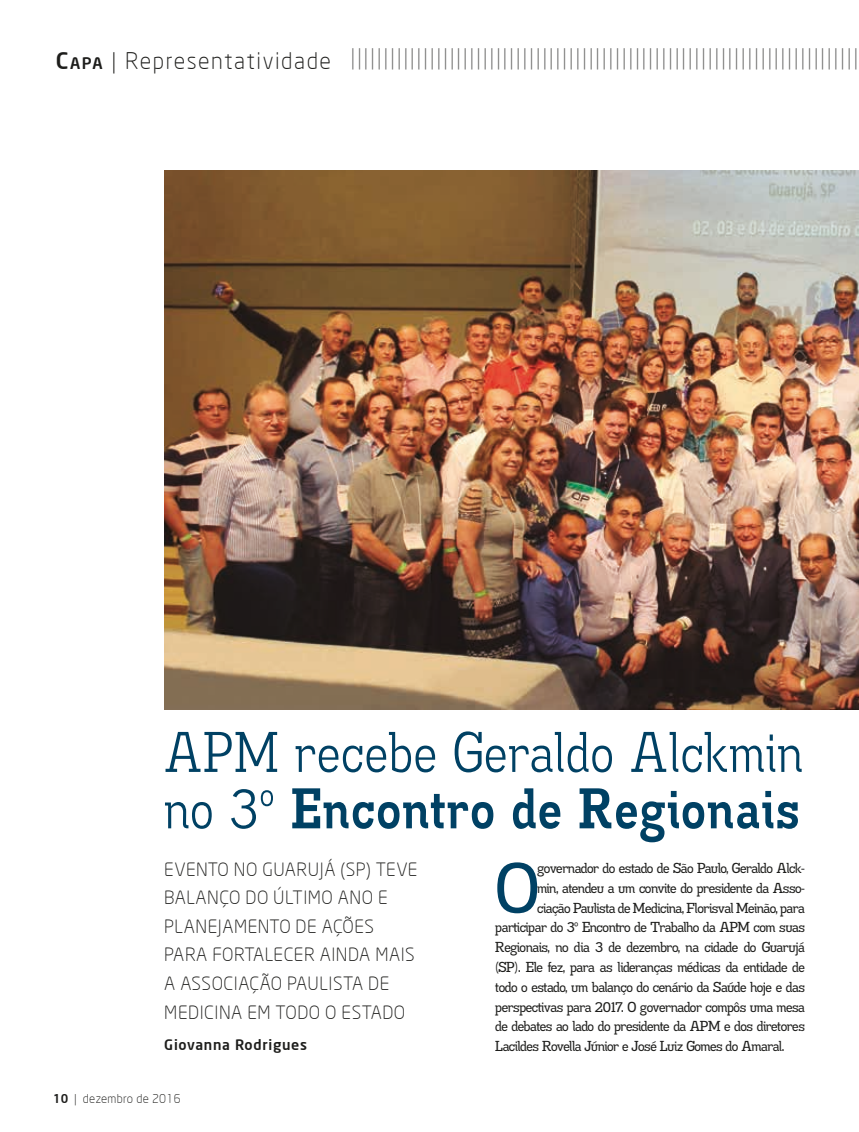
<style>
.page{position:relative;width:859px;height:1132px;background:#fff}
.page>*{position:absolute;margin:0;border:0;box-sizing:border-box;transform-origin:0 0}
.t1{font:70.05px "Madawaska Rg";color:#004164}
.t2{font:56.4px "Madawaska Bk";letter-spacing:.03em;color:#004164;scale:.9 1}
.t3{font:700 56.4px "Madawaska Rg";letter-spacing:.03em;color:#004164;scale:.9 1}
.t4{font:300 22.5px "Neo Sans";color:#70706f}
.t5{font:300 22.5px "Neo Sans";letter-spacing:.07em;color:#1d1d1b}
.t6{font:300 18px/28.5px "Neo Sans";letter-spacing:.03em;color:#1d1d1b}
.t7{font:500 15.75px "Neo Sans";color:#1d1d1b}
.t8{font:14.25px "Madawaska Rg";letter-spacing:-.03em;color:#1d1d1b}
.t9{font:500 14.25px "Neo Sans";letter-spacing:.05em;color:#1d1d1b}
.t10{font:300 12px "Neo Sans";letter-spacing:.025em;color:#1d1d1b}
.s1{font-size:22.5px}
.s2{font-style:inherit}
.s3{font-family:"Madawaska Bk";font-weight:400}
.s4{font-weight:500}
</style>
<div class="page">
<img style="left:164px;top:170px;width:695px;height:539px">
<p class="t7" style="left:56px;top:53px;width:48px"><span class="s1">C</span>apa</p>
<h3 class="t4" style="left:350px;top:43px;width:509px">|||||||||||||||||||||||||||||||||||||||||||||||||||||||||||||||||||||||||||||</h3>
<h3 class="t5" style="left:111px;top:47px;width:221px"><span class="s2">|</span> Representatividade</h3>
<h2 class="t2" style="left:164px;top:715px;width:711px">APM recebe Geraldo Alckmin</h2>
<h2 class="t3" style="left:164px;top:772px;width:707px"><span class="s3">no 3º</span> Encontro de Regionais</h2>
<p class="t6" style="left:164px;top:854px;width:255px">EVENTO NO GUARUJÁ (SP) TEVE<br>BALANÇO DO ÚLTIMO ANO E<br>PLANEJAMENTO DE AÇÕES<br>PARA FORTALECER AINDA MAIS<br>A ASSOCIAÇÃO PAULISTA DE<br>MEDICINA EM TODO O ESTADO</p>
<p class="t9" style="left:164px;top:1035px;width:144px">Giovanna Rodrigues</p>
<h1 class="t1" style="left:495px;top:842px;width:45px">O</h1>
<p class="t8" style="left:537px;top:858px;width:269px">governador do estado de São Paulo, Geraldo Alck-</p>
<p class="t8" style="left:537px;top:878px;width:269px">min, atendeu a um convite do presidente da Asso-</p>
<p class="t8" style="left:537px;top:898px;width:269px">ciação Paulista de Medicina, Florisval Meinão, para</p>
<p class="t8" style="left:495px;top:918px;width:311px">participar do 3º Encontro de Trabalho da APM com suas</p>
<p class="t8" style="left:495px;top:937px;width:311px">Regionais, no dia 3 de dezembro, na cidade do Guarujá</p>
<p class="t8" style="left:495px;top:957px;width:311px">(SP). Ele fez, para as lideranças médicas da entidade de</p>
<p class="t8" style="left:495px;top:977px;width:311px">todo o estado, um balanço do cenário da Saúde hoje e das</p>
<p class="t8" style="left:495px;top:997px;width:311px">perspectivas para 2017. O governador compôs uma mesa</p>
<p class="t8" style="left:495px;top:1016px;width:311px">de debates ao lado do presidente da APM e dos diretores</p>
<p class="t8" style="left:495px;top:1036px;width:291px">Lacildes Rovella Júnior e José Luiz Gomes do Amaral.</p>
<p class="t10" style="left:53px;top:1090px;width:129px"><span class="s4">10</span> | dezembro de 2016</p>
</div>
